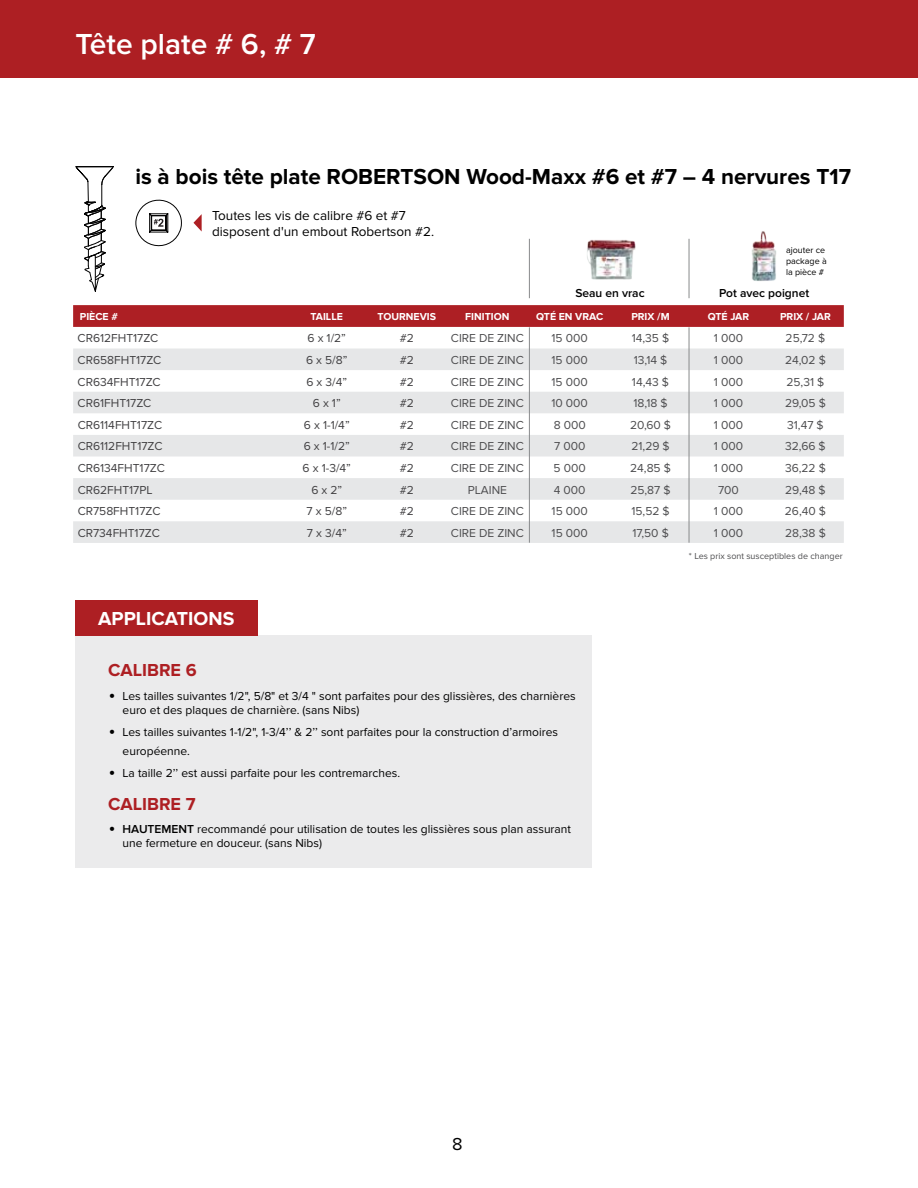
<style>
.page{position:relative;width:918px;height:1188px;background:#fff}
.page>*{position:absolute;margin:0;border:0;box-sizing:border-box;transform-origin:0 0}
.t1{font:600 30px "Proxima Nova";color:#fff}
.t2{font:700 22.5px "Proxima Nova";color:#000}
.t3{font:700 19.5px "Proxima Nova";color:#fff}
.t4{font:700 18px "Proxima Nova";color:#ad1f23}
.t5{font:18px "Proxima Nova";color:#000101}
.t6{font:13.5px/16.2px "Proxima Nova";color:#000}
.t7{font:12px/14.4px "Proxima Nova";color:#000}
.t8{font:12px "Proxima Nova";color:#4d4d4f}
.t9{font:12px "Proxima Nova";color:#414042}
.t10{font:600 12px "Proxima Nova";color:#000}
.t11{font:700 10.5px "Proxima Nova";color:#fff}
.t12{font:9px "Proxima Nova";color:#4d4d4f}
.t13{font:8.85px/10.6px "Proxima Nova";color:#000}
.s1{font-family:"Frutiger LT Std";font-weight:700}
.s2{font-weight:600}
</style>
<div class="page">
<div style="left:0;top:0;width:918px;height:78px;background:#ad1f23"></div>
<svg style="left:193px;top:214px;width:9px;height:18px"></svg>
<svg style="left:135px;top:199px;width:47px;height:48px"></svg>
<svg style="left:75px;top:166px;width:39px;height:126px"></svg>
<img style="left:587px;top:240px;width:49px;height:40px">
<img style="left:752px;top:231px;width:24px;height:50px">
<svg style="left:73px;top:305px;width:771px;height:22px;background:#ad2125"></svg>
<svg style="left:73px;top:349px;width:771px;height:194px;fill:#e6e7e8"></svg>
<hr style="left:529px;top:327px;width:1px;height:216px;background:#888a8c">
<hr style="left:689px;top:327px;width:1px;height:216px;background:#888a8c">
<hr style="left:529px;top:239px;width:1px;height:59px;background:#888a8c">
<hr style="left:689px;top:239px;width:1px;height:59px;background:#888a8c">
<div style="left:76px;top:635px;width:516px;height:233px;background:#ebebec"></div>
<div style="left:76px;top:600px;width:182px;height:36px;background:#ad1f23"></div>
<h1 class="t1" style="left:76px;top:27px;width:242px">Tête plate # 6, # 7</h1>
<h2 class="t2" style="left:135px;top:164px;width:717px">is à bois tête plate ROBERTSON Wood-Maxx #6 et #7 – 4 nervures T17</h2>
<p class="t6" style="left:212px;top:208px;width:224px">Toutes les vis de calibre #6 et #7 disposent d'un embout Robertson #2.</p>
<p class="t13" style="left:786px;top:245px;width:42px">ajouter ce package à la pièce #</p>
<p class="t10" style="left:575px;top:286px;width:71px">Seau en vrac</p>
<p class="t10" style="left:719px;top:286px;width:92px">Pot avec poignet</p>
<p class="t11" style="left:80px;top:311px;width:40px">PIÈCE #</p>
<p class="t11" style="left:310px;top:311px;width:34px">TAILLE</p>
<p class="t11" style="left:378px;top:311px;width:60px">TOURNEVIS</p>
<p class="t11" style="left:465px;top:311px;width:46px">FINITION</p>
<p class="t11" style="left:536px;top:311px;width:69px">QTÉ EN VRAC</p>
<p class="t11" style="left:631px;top:311px;width:40px">PRIX /M</p>
<p class="t11" style="left:708px;top:311px;width:43px">QTÉ JAR</p>
<p class="t11" style="left:780px;top:311px;width:52px">PRIX / JAR</p>
<p class="t9" style="left:78px;top:332px;width:82px">CR612FHT17ZC</p>
<p class="t9" style="left:308px;top:332px;width:40px">6 x 1/2”</p>
<p class="t9" style="left:400px;top:332px;width:16px">#2</p>
<p class="t8" style="left:451px;top:332px;width:74px">CIRE DE ZINC</p>
<p class="t8" style="left:552px;top:332px;width:38px">15 000</p>
<p class="t8" style="left:632px;top:332px;width:39px">14,35 $</p>
<p class="t8" style="left:714px;top:332px;width:31px">1 000</p>
<p class="t8" style="left:786px;top:332px;width:41px">25,72 $</p>
<p class="t9" style="left:78px;top:353px;width:85px">CR658FHT17ZC</p>
<p class="t9" style="left:306px;top:353px;width:43px">6 x 5/8”</p>
<p class="t9" style="left:400px;top:353px;width:16px">#2</p>
<p class="t8" style="left:451px;top:353px;width:74px">CIRE DE ZINC</p>
<p class="t8" style="left:552px;top:353px;width:38px">15 000</p>
<p class="t8" style="left:634px;top:353px;width:35px">13,14 $</p>
<p class="t8" style="left:714px;top:353px;width:31px">1 000</p>
<p class="t8" style="left:785px;top:353px;width:42px">24,02 $</p>
<p class="t9" style="left:78px;top:375px;width:85px">CR634FHT17ZC</p>
<p class="t9" style="left:306px;top:375px;width:42px">6 x 3/4”</p>
<p class="t9" style="left:400px;top:375px;width:16px">#2</p>
<p class="t8" style="left:451px;top:375px;width:74px">CIRE DE ZINC</p>
<p class="t8" style="left:552px;top:375px;width:38px">15 000</p>
<p class="t8" style="left:632px;top:375px;width:39px">14,43 $</p>
<p class="t8" style="left:714px;top:375px;width:31px">1 000</p>
<p class="t8" style="left:787px;top:375px;width:39px">25,31 $</p>
<p class="t9" style="left:78px;top:396px;width:75px">CR61FHT17ZC</p>
<p class="t9" style="left:313px;top:396px;width:29px">6 x 1”</p>
<p class="t9" style="left:400px;top:396px;width:16px">#2</p>
<p class="t8" style="left:451px;top:396px;width:74px">CIRE DE ZINC</p>
<p class="t8" style="left:551px;top:396px;width:38px">10 000</p>
<p class="t8" style="left:633px;top:396px;width:36px">18,18 $</p>
<p class="t8" style="left:714px;top:396px;width:31px">1 000</p>
<p class="t8" style="left:785px;top:396px;width:42px">29,05 $</p>
<p class="t9" style="left:78px;top:418px;width:86px">CR6114FHT17ZC</p>
<p class="t9" style="left:304px;top:418px;width:47px">6 x 1-1/4”</p>
<p class="t9" style="left:400px;top:418px;width:16px">#2</p>
<p class="t8" style="left:451px;top:418px;width:74px">CIRE DE ZINC</p>
<p class="t8" style="left:554px;top:418px;width:34px">8 000</p>
<p class="t8" style="left:630px;top:418px;width:43px">20,60 $</p>
<p class="t8" style="left:714px;top:418px;width:31px">1 000</p>
<p class="t8" style="left:787px;top:418px;width:38px">31,47 $</p>
<p class="t9" style="left:78px;top:440px;width:86px">CR6112FHT17ZC</p>
<p class="t9" style="left:304px;top:440px;width:48px">6 x 1-1/2”</p>
<p class="t9" style="left:400px;top:440px;width:16px">#2</p>
<p class="t8" style="left:451px;top:440px;width:74px">CIRE DE ZINC</p>
<p class="t8" style="left:554px;top:440px;width:33px">7 000</p>
<p class="t8" style="left:631px;top:440px;width:40px">21,29 $</p>
<p class="t8" style="left:714px;top:440px;width:31px">1 000</p>
<p class="t8" style="left:785px;top:440px;width:42px">32,66 $</p>
<p class="t9" style="left:78px;top:461px;width:89px">CR6134FHT17ZC</p>
<p class="t9" style="left:303px;top:461px;width:50px">6 x 1-3/4”</p>
<p class="t9" style="left:400px;top:461px;width:16px">#2</p>
<p class="t8" style="left:451px;top:461px;width:74px">CIRE DE ZINC</p>
<p class="t8" style="left:554px;top:461px;width:34px">5 000</p>
<p class="t8" style="left:630px;top:461px;width:42px">24,85 $</p>
<p class="t8" style="left:714px;top:461px;width:31px">1 000</p>
<p class="t8" style="left:785px;top:461px;width:42px">36,22 $</p>
<p class="t9" style="left:78px;top:483px;width:76px">CR62FHT17PL</p>
<p class="t9" style="left:311px;top:483px;width:32px">6 x 2”</p>
<p class="t9" style="left:400px;top:483px;width:16px">#2</p>
<p class="t8" style="left:468px;top:483px;width:41px">PLAINE</p>
<p class="t8" style="left:554px;top:483px;width:33px">4 000</p>
<p class="t8" style="left:630px;top:483px;width:42px">25,87 $</p>
<p class="t8" style="left:718px;top:483px;width:22px">700</p>
<p class="t8" style="left:785px;top:483px;width:42px">29,48 $</p>
<p class="t9" style="left:78px;top:504px;width:84px">CR758FHT17ZC</p>
<p class="t9" style="left:307px;top:504px;width:42px">7 x 5/8”</p>
<p class="t9" style="left:400px;top:504px;width:16px">#2</p>
<p class="t8" style="left:451px;top:504px;width:74px">CIRE DE ZINC</p>
<p class="t8" style="left:552px;top:504px;width:38px">15 000</p>
<p class="t8" style="left:631px;top:504px;width:40px">15,52 $</p>
<p class="t8" style="left:714px;top:504px;width:31px">1 000</p>
<p class="t8" style="left:785px;top:504px;width:43px">26,40 $</p>
<p class="t9" style="left:78px;top:526px;width:84px">CR734FHT17ZC</p>
<p class="t9" style="left:307px;top:526px;width:41px">7 x 3/4”</p>
<p class="t9" style="left:400px;top:526px;width:16px">#2</p>
<p class="t8" style="left:451px;top:526px;width:74px">CIRE DE ZINC</p>
<p class="t8" style="left:552px;top:526px;width:38px">15 000</p>
<p class="t8" style="left:632px;top:526px;width:38px">17,50 $</p>
<p class="t8" style="left:714px;top:526px;width:31px">1 000</p>
<p class="t8" style="left:785px;top:526px;width:42px">28,38 $</p>
<h3 class="t3" style="left:98px;top:607px;width:138px">APPLICATIONS</h3>
<h3 class="t4" style="left:108px;top:660px;width:90px">CALIBRE 6</h3>
<p class="t7" style="left:123px;top:689px;width:455px;text-indent:-14px"><span class="s1">•</span> Les tailles suivantes 1/2", 5/8" et 3/4 " sont parfaites pour des glissières, des charnières euro et des plaques de charnière. (sans Nibs)</p>
<p class="t7" style="left:123px;top:722px;width:437px;line-height:19.5px;text-indent:-14px"><span class="s1">•</span> Les tailles suivantes 1-1/2", 1-3/4’’ &amp; 2’’ sont parfaites pour la construction d’armoires européenne.</p>
<p class="t7" style="left:109px;top:766px;width:292px"><span class="s1">•</span> La taille 2’’ est aussi parfaite pour les contremarches.</p>
<h3 class="t4" style="left:108px;top:794px;width:89px">CALIBRE 7</h3>
<p class="t7" style="left:123px;top:822px;width:450px;text-indent:-14px"><span class="s1">•</span> <span class="s2">HAUTEMENT</span> recommandé pour utilisation de toutes les glissières sous plan assurant une fermeture en douceur. (sans Nibs)</p>
<p class="t12" style="left:689px;top:551px;width:155px">* Les prix sont susceptibles de changer</p>
<h3 class="t5" style="left:452px;top:1134px;width:12px">8</h3>
</div>
